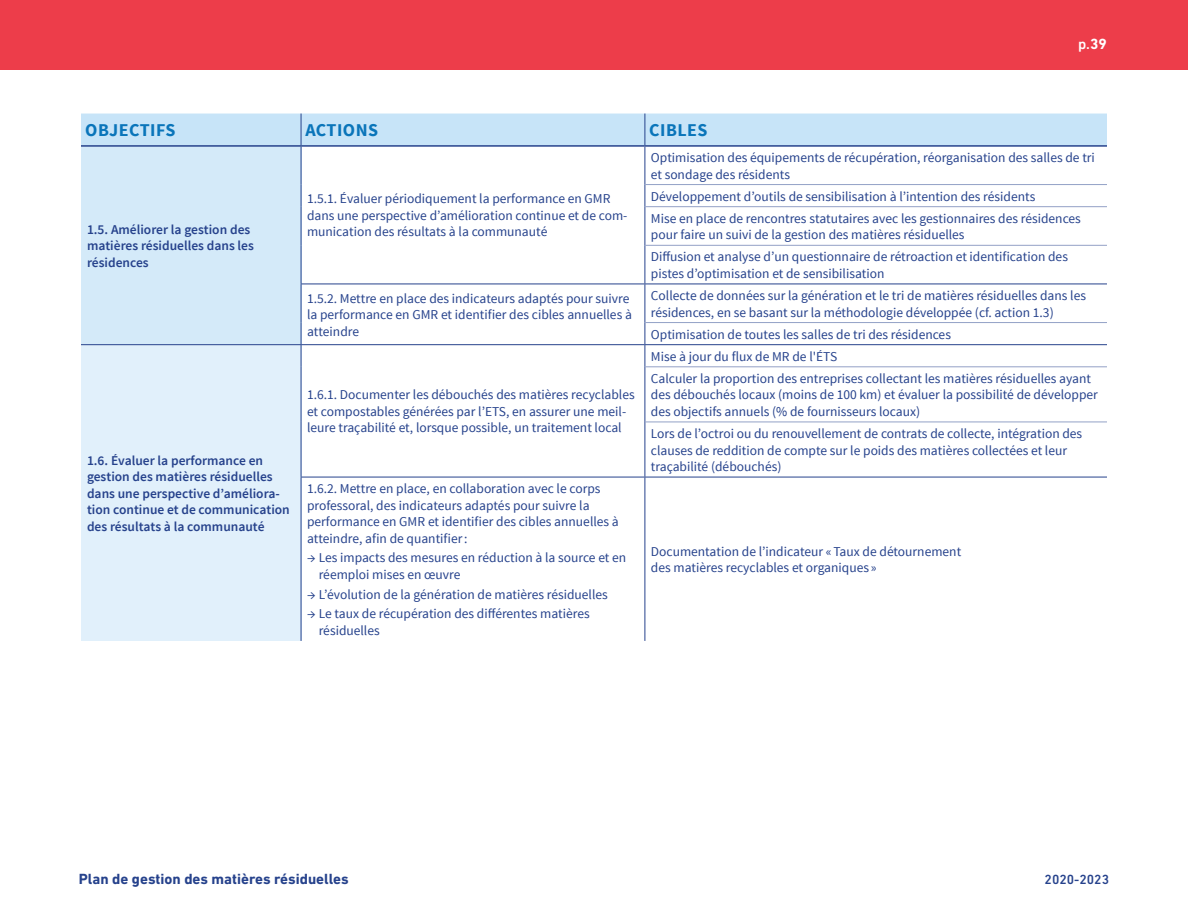
<style>
.page{position:relative;width:1188px;height:918px;background:#fff}
.page>*{position:absolute;margin:0;border:0;box-sizing:border-box;transform-origin:0 0}
.t1{font:700 18px "Source Sans Pro";letter-spacing:.025em;color:#0a75ba}
.t2{font:700 15px "DIN Next LT Pro";color:#26428c}
.t3{font:500 15px "DIN Next LT Pro";color:#fff}
.t4{font:13.5px/16.5px "Source Sans Pro";color:#26428c}
.t5{font:600 13.5px/16.5px "Source Sans Pro";color:#26428c}
.t6{font:500 13.5px "DIN Next LT Pro";color:#26428c}
.s1{font-weight:700}
</style>
<div class="page">
<div style="left:0;top:0;width:1188px;height:70px;background:#ed3d4a"></div>
<div style="left:81px;top:114px;width:1026px;height:31px;background:#c7e4f8"></div>
<div style="left:81px;top:146px;width:220px;height:199px;background:#d4eaf9"></div>
<div style="left:81px;top:345px;width:220px;height:296px;background:#e1f0fb"></div>
<hr style="left:301px;top:114px;width:1px;height:31px;background:#26428c">
<hr style="left:645px;top:114px;width:1px;height:31px;background:#26428c">
<hr style="left:301px;top:147px;width:1px;height:38px;background:#26428c">
<svg style="left:301px;top:185px;width:1px;height:22px"></svg>
<hr style="left:301px;top:207px;width:1px;height:38px;background:#26428c">
<hr style="left:301px;top:245px;width:1px;height:39px;background:#26428c">
<hr style="left:645px;top:147px;width:1px;height:38px;background:#26428c">
<svg style="left:645px;top:185px;width:1px;height:21px"></svg>
<hr style="left:645px;top:207px;width:1px;height:38px;background:#26428c">
<hr style="left:645px;top:245px;width:1px;height:39px;background:#26428c">
<hr style="left:301px;top:284px;width:344px;height:1px;background:#26428c">
<hr style="left:301px;top:284px;width:1px;height:39px;background:#26428c">
<hr style="left:645px;top:284px;width:462px;height:1px;background:#26428c">
<hr style="left:645px;top:284px;width:1px;height:39px;background:#26428c">
<hr style="left:81px;top:344px;width:220px;height:1px;background:#26428c">
<hr style="left:301px;top:344px;width:344px;height:1px;background:#26428c">
<svg style="left:301px;top:323px;width:1px;height:44px"></svg>
<hr style="left:301px;top:367px;width:1px;height:55px;background:#26428c">
<hr style="left:301px;top:422px;width:1px;height:55px;background:#26428c">
<hr style="left:645px;top:344px;width:462px;height:1px;background:#26428c">
<svg style="left:645px;top:323px;width:1px;height:44px"></svg>
<hr style="left:645px;top:367px;width:1px;height:55px;background:#26428c">
<hr style="left:645px;top:422px;width:1px;height:55px;background:#26428c">
<hr style="left:301px;top:477px;width:344px;height:1px;background:#26428c">
<hr style="left:301px;top:477px;width:1px;height:164px;background:#26428c">
<hr style="left:645px;top:477px;width:462px;height:1px;background:#26428c">
<hr style="left:645px;top:477px;width:1px;height:164px;background:#26428c">
<hr style="left:81px;top:145px;width:220px;height:2px;background:#26428c">
<hr style="left:301px;top:145px;width:344px;height:2px;background:#26428c">
<hr style="left:645px;top:145px;width:462px;height:2px;background:#26428c">
<hr style="left:645px;top:184px;width:462px;height:1px;background:#93a1c6">
<hr style="left:645px;top:206px;width:462px;height:1px;background:#93a1c6">
<hr style="left:645px;top:245px;width:462px;height:1px;background:#93a1c6">
<hr style="left:645px;top:322px;width:462px;height:1px;background:#93a1c6">
<hr style="left:645px;top:367px;width:462px;height:1px;background:#93a1c6">
<hr style="left:645px;top:422px;width:462px;height:1px;background:#93a1c6">
<h1 class="t1" style="left:85px;top:119px;width:92px">OBJECTIFS</h1>
<h1 class="t1" style="left:305px;top:119px;width:74px">ACTIONS</h1>
<h1 class="t1" style="left:649px;top:119px;width:60px">CIBLES</h1>
<p class="t3" style="left:1078px;top:35px;width:30px">p.<span class="s1">39</span></p>
<p class="t5" style="left:87px;top:221px;width:168px">1.5. Améliorer la gestion des matières résiduelles dans les résidences</p>
<p class="t5" style="left:87px;top:452px;width:204px">1.6. Évaluer la performance en gestion des matières résiduelles dans une perspective d’améliora&shy;tion continue et de communication des résultats à la communauté</p>
<p class="t4" style="left:307px;top:190px;width:322px">1.5.1. Évaluer périodiquement la performance en GMR dans une perspective d’amélioration continue et de com&shy;munication des résultats à la communauté</p>
<p class="t4" style="left:651px;top:149px;width:446px">Optimisation des équipements de récupération, réorganisation des salles de tri et sondage des résidents</p>
<p class="t4" style="left:651px;top:185px;width:432px;line-height:22.2px">Développement d’outils de sensibilisation à l’intention des résidents<br>Mise en place de rencontres statutaires avec les gestionnaires des résidences</p>
<p class="t4" style="left:651px;top:223px;width:419px;line-height:22.2px">pour faire un suivi de la gestion des matières résiduelles<br>Diffusion et analyse d’un questionnaire de rétroaction et identification des</p>
<p class="t4" style="left:651px;top:265px;width:235px">pistes d’optimisation et de sensibilisation</p>
<p class="t4" style="left:307px;top:290px;width:326px">1.5.2. Mettre en place des indicateurs adaptés pour suivre la performance en GMR et identifier des cibles annuelles à atteindre</p>
<p class="t4" style="left:651px;top:287px;width:437px">Collecte de données sur la génération et le tri de matières résiduelles dans les résidences, en se basant sur la méthodologie développée (cf. action 1.3)</p>
<p class="t4" style="left:651px;top:326px;width:302px">Optimisation de toutes les salles de tri des résidences</p>
<p class="t4" style="left:307px;top:386px;width:329px">1.6.1. Documenter les débouchés des matières recyclables et compostables générées par l’ETS, en assurer une meil&shy;leure traçabilité et, lorsque possible, un traitement local</p>
<p class="t4" style="left:307px;top:480px;width:313px">1.6.2. Mettre en place, en collaboration avec le corps professoral, des indicateurs adaptés pour suivre la performance en GMR et identifier des cibles annuelles à atteindre, afin de quantifier:</p>
<p class="t4" style="left:319px;top:549px;width:309px;text-indent:-12px">→ Les impacts des mesures en réduction à la source et en réemploi mises en œuvre</p>
<p class="t4" style="left:307px;top:586px;width:302px">→ L’évolution de la génération de matières résiduelles</p>
<p class="t4" style="left:319px;top:605px;width:272px;text-indent:-12px">→ Le taux de récupération des différentes matières résiduelles</p>
<p class="t4" style="left:651px;top:345px;width:442px;line-height:22.2px">Mise à jour du flux de MR de l'ÉTS<br>Calculer la proportion des entreprises collectant les matières résiduelles ayant</p>
<p class="t4" style="left:651px;top:386px;width:449px">des débouchés locaux (moins de 100 km) et évaluer la possibilité de développer des objectifs annuels (% de fournisseurs locaux)</p>
<p class="t4" style="left:651px;top:425px;width:433px">Lors de l’octroi ou du renouvellement de contrats de collecte, intégration des clauses de reddition de compte sur le poids des matières collectées et leur traçabilité (débouchés)</p>
<p class="t4" style="left:651px;top:543px;width:312px">Documentation de l’indicateur «Taux de détournement des matières recyclables et organiques »</p>
<p class="t2" style="left:79px;top:870px;width:271px">Plan de gestion des matières résiduelles</p>
<p class="t6" style="left:1045px;top:871px;width:66px">2020-2023</p>
</div>
